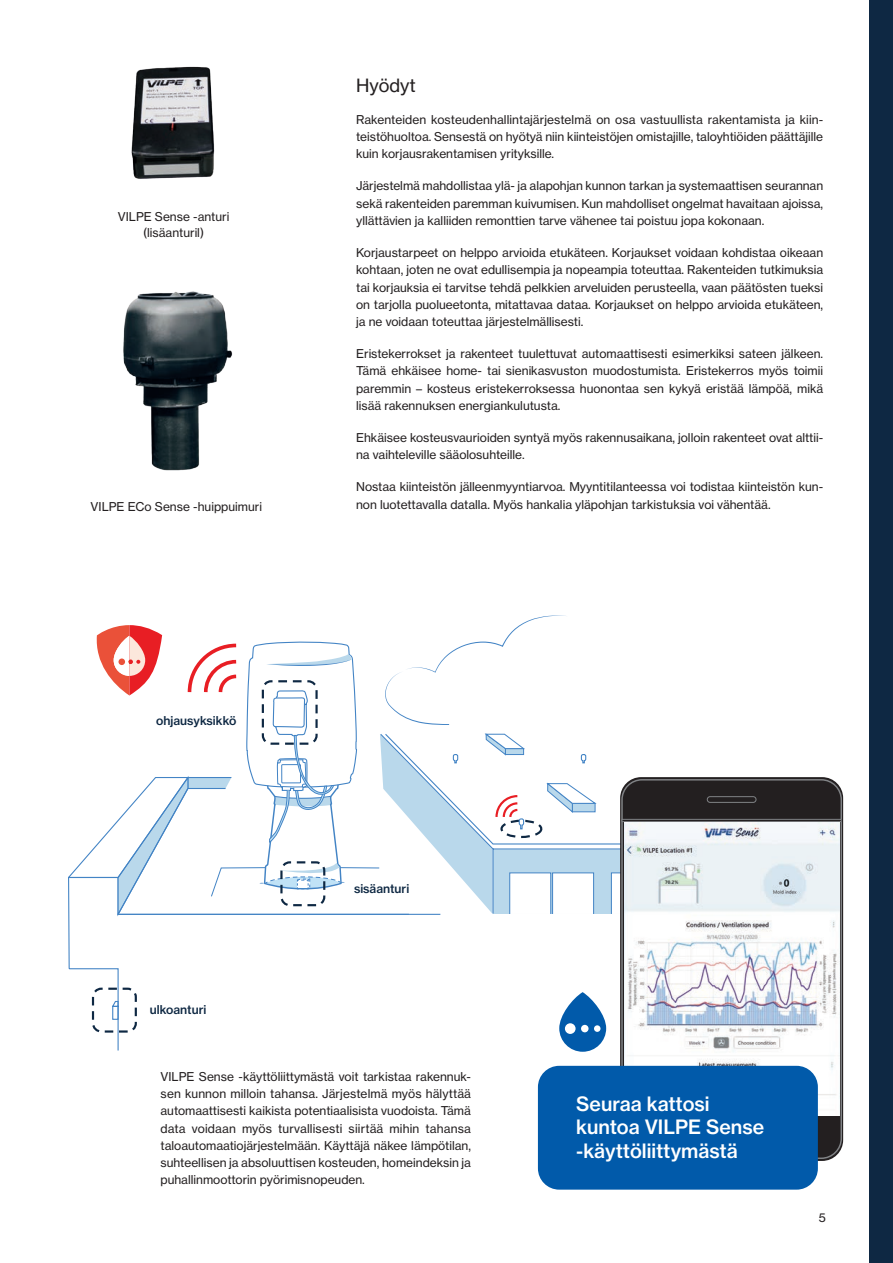
<style>
.page{position:relative;width:893px;height:1263px;background:#fff}
.page>*{position:absolute;margin:0;border:0;box-sizing:border-box;transform-origin:0 0}
.t1{font:19.5px/23.4px "N Haas Grotesk TX Pro 65 Md";color:#fff}
.Tuotenimet_4{font:18px "N Haas Grotesk TX Pro 55 Rg";color:#231f20}
.Leipäteksti{font:12px/17.2px "N Haas Grotesk TX Pro 55 Rg";color:#231f20;text-align:justify}
.Leipäteksti-2{font:12px "N Haas Grotesk TX Pro 65 Md";color:#0e2843}
</style>
<div class="page">
<div style="left:870px;top:0;width:23px;height:1263px;background:#0e2843"></div>
<svg style="left:596px;top:777px;width:40px;height:137px"></svg>
<svg style="left:611px;top:872px;width:42px;height:42px"></svg>
<div style="left:92px;top:988px;width:45px;height:44px;border:2px dashed #0e2843;border-radius:8px"></div>
<div style="left:622px;top:780px;width:219px;height:378px;background:#231f20;border-radius:20px"></div>
<svg style="left:621px;top:818px;width:221px;height:13px"></svg>
<div style="left:707px;top:796px;width:49px;height:7px;border:1px solid #808285;border-radius:3px"></div>
<img style="left:624px;top:822px;width:215px;height:293px">
<div style="left:538px;top:1066px;width:280px;height:123px;background:#015aaa;border-radius:21px"></div>
<svg style="left:559px;top:992px;width:47px;height:60px"></svg>
<svg style="left:68px;top:615px;width:528px;height:303px"></svg>
<img style="left:131px;top:66px;width:84px;height:113px">
<img style="left:123px;top:291px;width:110px;height:180px">
<p class="Leipäteksti" style="left:118px;top:208px;width:113px">VILPE Sense -anturi</p>
<p class="Leipäteksti" style="left:143px;top:224px;width:62px">(lisäanturil)</p>
<p class="Leipäteksti" style="left:91px;top:498px;width:173px">VILPE ECo Sense -huippuimuri</p>
<p class="Leipäteksti-2" style="left:156px;top:713px;width:82px">ohjausyksikkö</p>
<p class="Leipäteksti-2" style="left:150px;top:1002px;width:58px">ulkoanturi</p>
<p class="Tuotenimet_4" style="left:356px;top:74px;width:61px">Hyödyt</p>
<p class="Leipäteksti" style="left:356px;top:111px;width:469px">Rakenteiden kosteudenhallintajärjestelmä on osa vastuullista rakentamista ja kiin&shy;teistöhuoltoa. Sensestä on hyötyä niin kiinteistöjen omistajille, taloyhtiöiden päättäjille kuin korjausrakentamisen yrityksille.</p>
<p class="Leipäteksti" style="left:356px;top:177px;width:469px">Järjestelmä mahdollistaa ylä- ja alapohjan kunnon tarkan ja systemaattisen seurannan sekä rakenteiden paremman kuivumisen. Kun mahdolliset ongelmat havaitaan ajoissa, yllättävien ja kalliiden remonttien tarve vähenee tai poistuu jopa kokonaan.</p>
<p class="Leipäteksti" style="left:356px;top:244px;width:469px">Korjaustarpeet on helppo arvioida etukäteen. Korjaukset voidaan kohdistaa oikeaan kohtaan, joten ne ovat edullisempia ja nopeampia toteuttaa. Rakenteiden tutkimuksia tai korjauksia ei tarvitse tehdä pelkkien arveluiden perusteella, vaan päätösten tueksi on tarjolla puolueetonta, mitattavaa dataa. Korjaukset on helppo arvioida etukäteen, ja ne voidaan toteuttaa järjestelmällisesti.</p>
<p class="Leipäteksti" style="left:356px;top:345px;width:468px">Eristekerrokset ja rakenteet tuulettuvat automaattisesti esimerkiksi sateen jälkeen.<br>Tämä ehkäisee home- tai sienikasvuston muodostumista. Eristekerros myös toimii paremmin – kosteus eristekerroksessa huonontaa sen kykyä eristää lämpöä, mikä lisää rakennuksen energiankulutusta.</p>
<p class="Leipäteksti" style="left:356px;top:429px;width:469px">Ehkäisee kosteusvaurioiden syntyä myös rakennusaikana, jolloin rakenteet ovat alttii&shy;na vaihteleville sääolosuhteille.</p>
<p class="Leipäteksti" style="left:356px;top:478px;width:469px">Nostaa kiinteistön jälleenmyyntiarvoa. Myyntitilanteessa voi todistaa kiinteistön kun&shy;non luotettavalla datalla. Myös hankalia yläpohjan tarkistuksia voi vähentää.</p>
<p class="Leipäteksti-2" style="left:354px;top:881px;width:57px">sisäanturi</p>
<p class="Leipäteksti" style="left:161px;top:1068px;width:312px">VILPE Sense -käyttöliittymästä voit tarkistaa rakennuk&shy;sen kunnon milloin tahansa. Järjestelmä myös hälyttää automaattisesti kaikista potentiaalisista vuodoista. Tämä data voidaan myös turvallisesti siirtää mihin tahansa taloautomaatiojärjestelmään. Käyttäjä näkee lämpötilan, suhteellisen ja absoluuttisen kosteuden, homeindeksin ja puhallinmoottorin pyörimisnopeuden.</p>
<p class="t1" style="left:576px;top:1092px;width:190px">Seuraa kattosi kuntoa VILPE Sense -käyttöliittymästä</p>
<p class="Leipäteksti" style="left:819px;top:1209px;width:9px">5</p>
</div>
